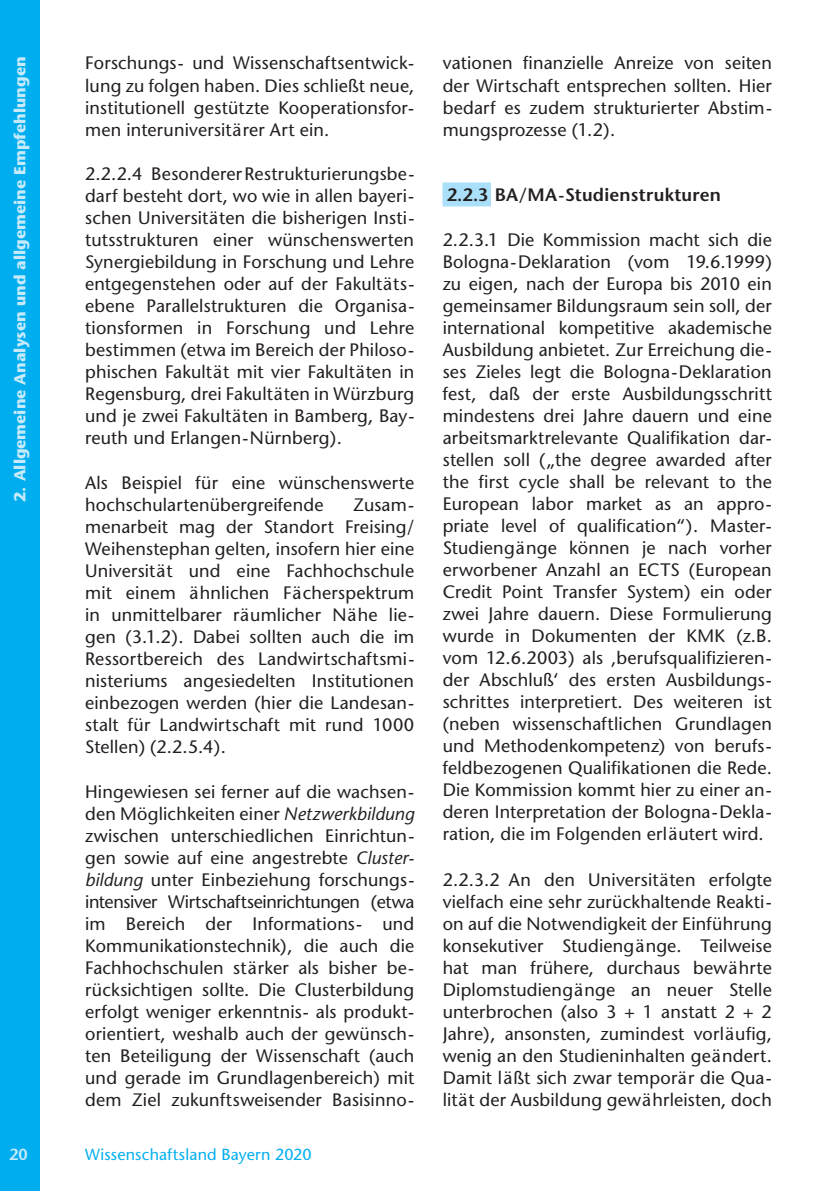
<style>
.page{position:relative;width:840px;height:1191px;background:#fff}
.page>*{position:absolute;margin:0;border:0;box-sizing:border-box;transform-origin:0 0}
.t1{font:18px/22px "Stone Sans";letter-spacing:.01em;color:#231f20;text-align:justify}
.t2{font:600 18px "Stone Sans";letter-spacing:.015em;color:#231f20}
.t3{font:700 16px "Stone Sans";color:#c6eafa}
.t4{font:16px "Stone Sans";letter-spacing:.015em;color:#00aeef}
.t5{font:600 16px "Stone Sans";color:#c6eafa}
.s1{font-style:italic}
</style>
<div class="page">
<div style="left:0;top:0;width:40px;height:1191px;background:#00aeef"></div>
<div style="left:442px;top:182px;width:48px;height:24px;background:#aae0f9"></div>
<p class="t3" style="left:14px;top:501px;width:446px;rotate:-90deg">2. Allgemeine Analysen und allgemeine Empfehlungen</p>
<p class="t1" style="left:85px;top:54px;width:330px">Forschungs- und Wissenschaftsentwick&shy;lung zu folgen haben. Dies schließt neue, institutionell gestützte Kooperationsfor&shy;men interuniversitärer Art ein.</p>
<p class="t1" style="left:85px;top:165px;width:330px">2.2.2.4 Besonderer Restrukturierungsbe&shy;darf besteht dort, wo wie in allen bayeri&shy;schen Universitäten die bisherigen Insti&shy;tutsstrukturen einer wünschenswerten Synergiebildung in Forschung und Lehre entgegenstehen oder auf der Fakultäts&shy;ebene Parallelstrukturen die Organisa&shy;tionsformen in Forschung und Lehre bestimmen (etwa im Bereich der Philoso&shy;phischen Fakultät mit vier Fakultäten in Regensburg, drei Fakultäten in Würzburg und je zwei Fakultäten in Bamberg, Bay&shy;reuth und Erlangen-Nürnberg).</p>
<p class="t1" style="left:85px;top:473px;width:330px">Als Beispiel für eine wünschenswerte hochschulartenübergreifende</p>
<p class="t1" style="left:85px;top:495px;width:330px;text-indent:268px">Zusam&shy;menarbeit mag der Standort Freising/ Weihenstephan gelten, insofern hier eine Universität und eine Fachhochschule mit einem ähnlichen Fächerspektrum in unmittelbarer räumlicher Nähe lie&shy;gen (3.1.2). Dabei sollten auch die im Ressortbereich des Landwirtschaftsmi&shy;nisteriums angesiedelten Institutionen einbezogen werden (hier die Landesan&shy;stalt für Landwirtschaft mit rund 1000<br>Stellen) (2.2.5.4).</p>
<p class="t1" style="left:85px;top:782px;width:330px">Hingewiesen sei ferner auf die wachsen&shy;den Möglichkeiten einer <span class="s1">Netzwerkbildung </span>zwischen unterschiedlichen Einrichtun&shy;gen sowie auf eine angestrebte <span class="s1">Cluster&shy;bildung</span> unter Einbeziehung forschungs&shy;intensiver Wirtschaftseinrichtungen (etwa im Bereich der Informations- und Kommunikationstechnik), die auch die Fachhochschulen stärker als bisher be&shy;rücksichtigen sollte. Die Clusterbildung erfolgt weniger erkenntnis- als produkt&shy;orientiert, weshalb auch der gewünsch&shy;ten Beteiligung der Wissenschaft (auch und gerade im Grundlagenbereich) mit dem Ziel zukunftsweisender Basisinno-</p>
<p class="t5" style="left:9px;top:1148px;width:20px">20</p>
<p class="t4" style="left:85px;top:1148px;width:228px">Wissenschaftsland Bayern 2020</p>
<p class="t1" style="left:442px;top:54px;width:330px">vationen finanzielle Anreize von seiten der Wirtschaft entsprechen sollten. Hier bedarf es zudem strukturierter Abstim&shy;mungsprozesse (1.2).</p>
<p class="t2" style="left:446px;top:187px;width:275px">2.2.3 BA/MA-Studienstrukturen</p>
<p class="t1" style="left:442px;top:231px;width:330px">2.2.3.1 Die Kommission macht sich die Bologna-Deklaration (vom 19.6.1999) zu eigen, nach der Europa bis 2010 ein gemeinsamer Bildungsraum sein soll, der international kompetitive akademische Ausbildung anbietet. Zur Erreichung die&shy;ses Zieles legt die Bologna-Deklaration fest, daß der erste Ausbildungsschritt mindestens drei Jahre dauern und eine arbeitsmarktrelevante Qualifikation dar&shy;stellen soll („the degree awarded after the first cycle shall be relevant to the European labor market as an appro&shy;priate level of qualification“). Master-Studiengänge können je nach vorher erworbener Anzahl an ECTS (European Credit Point Transfer System) ein oder zwei Jahre dauern. Diese Formulierung wurde in Dokumenten der KMK (z.B. vom 12.6.2003) als ‚berufsqualifizieren&shy;der Abschluß‘ des ersten Ausbildungs&shy;schrittes interpretiert. Des weiteren ist (neben wissenschaftlichen Grundlagen und Methodenkompetenz) von berufs&shy;feldbezogenen Qualifikationen die Rede.<br>Die Kommission kommt hier zu einer an&shy;deren Interpretation der Bologna-Dekla&shy;ration, die im Folgenden erläutert wird.</p>
<p class="t1" style="left:442px;top:870px;width:330px">2.2.3.2 An den Universitäten erfolgte vielfach eine sehr zurückhaltende Reakti&shy;on auf die Notwendigkeit der Einführung konsekutiver Studiengänge. Teilweise hat man frühere, durchaus bewährte Diplomstudiengänge an neuer Stelle unterbrochen (also 3 + 1 anstatt 2 + 2<br>Jahre), ansonsten, zumindest vorläufig, wenig an den Studieninhalten geändert.<br>Damit läßt sich zwar temporär die Qua&shy;lität der Ausbildung gewährleisten, doch</p>
</div>
